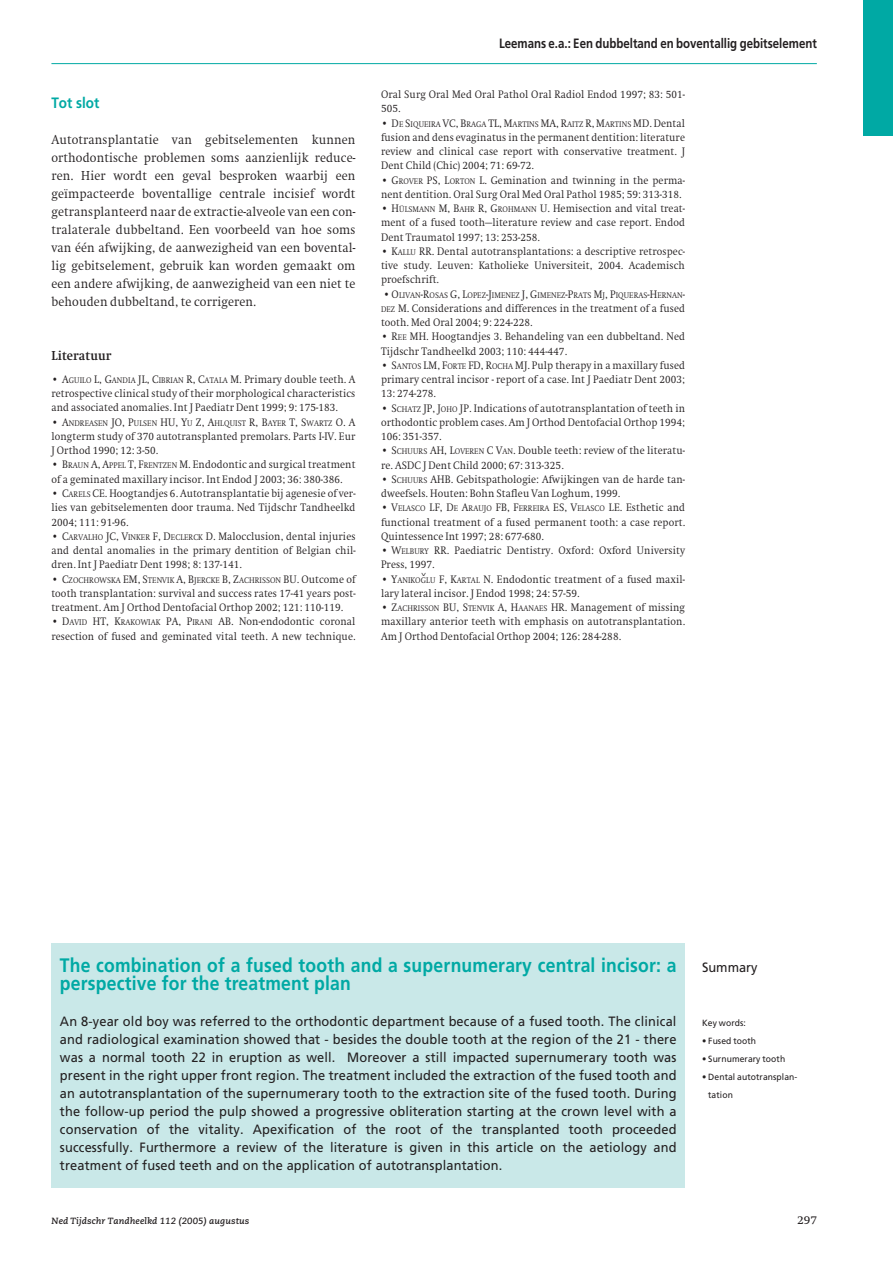
<style>
.page{position:relative;width:893px;height:1263px;background:#fff}
.page>*{position:absolute;margin:0;border:0;box-sizing:border-box;transform-origin:0 0}
.t1{font:700 19.5px/18px "Frutiger";letter-spacing:.01em;color:#00a9a4;scale:.9 1}
.t2{font:700 15px "Frutiger";color:#00a9a4;scale:.9 1}
.t3{font:13.5px/18px "Frutiger";letter-spacing:.01em;color:#231f20;text-align:justify;scale:.95 1}
.t4{font:300 13.5px/18px "Swift";letter-spacing:.01em;color:#231f20;text-align:justify;scale:.92 1}
.t5{font:700 13.5px "Frutiger";color:#231f20;scale:.85 1}
.t6{font:700 13.5px "Swift";letter-spacing:.01em;color:#231f20;scale:.92 1}
.t7{font:12px "Swift";color:#231f20}
.t8{font:300 11.25px/14.2px "Swift";letter-spacing:.01em;color:#231f20;scale:.92 1}
.t9{font:300 10.5px "Swift";color:#231f20;scale:.92 1}
.t10{font:9px/18px "Frutiger";letter-spacing:.01em;color:#231f20;scale:.95 1}
.t11{font:italic 700 9px "Caecilia";letter-spacing:.01em;color:#231f20}
.t12{font:300 8.4px "Swift";letter-spacing:.015em;color:#231f20;scale:.92 1}
.s1{font-size:8.4px}
.s2{font-size:11.25px}
</style>
<div class="page">
<div style="left:864px;top:0;width:29px;height:136px;background:#00a9a4"></div>
<hr style="left:51px;top:63px;width:766px;height:1px;background:#00a9a4">
<div style="left:51px;top:944px;width:634px;height:244px;background:#c9e8e8"></div>
<h2 class="t2" style="left:51px;top:97px;width:55px">Tot slot</h2>
<p class="t4" style="left:51px;top:131px;width:332px">Autotransplantatie van gebitselementen kunnen orthodontische problemen soms aanzienlijk reduce&shy;ren. Hier wordt een geval besproken waarbij een geïmpacteerde boventallige centrale incisief wordt getransplanteerd naar de extractie-alveole van een con&shy;tralaterale dubbeltand. Een voorbeeld van hoe soms van één afwijking, de aanwezigheid van een bovental&shy;lig gebitselement, gebruik kan worden gemaakt om een andere afwijking, de aanwezigheid van een niet te behouden dubbeltand, te corrigeren.</p>
<p class="t6" style="left:51px;top:350px;width:66px">Literatuur</p>
<p class="t8" style="left:51px;top:373px;width:332px;text-align:justify">• A<span class="s1">GUILO</span> L, G<span class="s1">ANDIA</span> JL, C<span class="s1">IBRIAN</span> R, C<span class="s1">ATALA</span> M. Primary double teeth. A retrospective clinical study of their morphological characteristics and associated anomalies. Int J Paediatr Dent 1999; 9: 175-183.</p>
<p class="t12" style="left:51px;top:420px;width:332px"><span class="s2">• A</span>NDREASEN <span class="s2">JO, P</span>ULSEN <span class="s2">HU, Y</span>U <span class="s2">Z, A</span>HLQUIST <span class="s2">R, B</span>AYER <span class="s2">T, S</span>WARTZ <span class="s2">O. A</span></p>
<p class="t8" style="left:51px;top:430px;width:332px">longterm study of 370 autotransplanted premolars. Parts I-IV. Eur<br>J Orthod 1990; 12: 3-50.</p>
<p class="t8" style="left:51px;top:458px;width:332px">• B<span class="s1">RAUN</span> A, A<span class="s1">PPEL</span> T, F<span class="s1">RENTZEN</span> M. Endodontic and surgical treatment of a geminated maxillary incisor. Int Endod J 2003; 36: 380-386.</p>
<p class="t8" style="left:51px;top:487px;width:332px;text-align:justify">• C<span class="s1">ARELS</span> CE. Hoogtandjes 6. Autotransplantatie bij agenesie of ver&shy;lies van gebitselementen door trauma. Ned Tijdschr Tandheelkd 2004; 111: 91-96.</p>
<p class="t8" style="left:51px;top:530px;width:332px;text-align:justify">• C<span class="s1">ARVALHO</span> JC, V<span class="s1">INKER</span> F, D<span class="s1">ECLERCK</span> D. Malocclusion, dental injuries and dental anomalies in the primary dentition of Belgian chil&shy;dren. Int J Paediatr Dent 1998; 8: 137-141.</p>
<p class="t12" style="left:51px;top:576px;width:332px"><span class="s2">• C</span>ZOCHROWSKA <span class="s2">EM, S</span>TENVIK <span class="s2">A, B</span>JERCKE <span class="s2">B, Z</span>ACHRISSON <span class="s2">BU. Outcome of</span></p>
<p class="t8" style="left:51px;top:587px;width:332px">tooth transplantation: survival and success rates 17-41 years post&shy;treatment. Am J Orthod Dentofacial Orthop 2002; 121: 110-119.</p>
<p class="t8" style="left:51px;top:615px;width:332px">• D<span class="s1">AVID</span> HT, K<span class="s1">RAKOWIAK</span> PA, P<span class="s1">IRANI</span> AB. Non-endodontic coronal resection of fused and geminated vital teeth. A new technique.</p>
<p class="t5" style="left:499px;top:38px;width:375px">Leemans e.a.: Een dubbeltand en boventallig gebitselement</p>
<p class="t8" style="left:381px;top:88px;width:332px">Oral Surg Oral Med Oral Pathol Oral Radiol Endod 1997; 83: 501-<br>505.</p>
<p class="t12" style="left:381px;top:120px;width:332px"><span class="s2">• D</span>E <span class="s2">S</span>IQUEIRA <span class="s2">VC, B</span>RAGA <span class="s2">TL, M</span>ARTINS <span class="s2">MA, R</span>AITZ <span class="s2">R, M</span>ARTINS <span class="s2">MD. Dental</span></p>
<p class="t8" style="left:381px;top:131px;width:332px;text-align:justify">fusion and dens evaginatus in the permanent dentition: literature review and clinical case report with conservative treatment. J Dent Child (Chic) 2004; 71: 69-72.</p>
<p class="t8" style="left:381px;top:173px;width:332px">• G<span class="s1">ROVER</span> PS, L<span class="s1">ORTON</span> L. Gemination and twinning in the perma&shy;nent dentition. Oral Surg Oral Med Oral Pathol 1985; 59: 313-318.</p>
<p class="t8" style="left:381px;top:202px;width:332px;text-align:justify">• H<span class="s1">ÜLSMANN</span> M, B<span class="s1">AHR</span> R, G<span class="s1">ROHMANN</span> U. Hemisection and vital treat&shy;ment of a fused tooth—literature review and case report. Endod Dent Traumatol 1997; 13: 253-258.</p>
<p class="t8" style="left:381px;top:245px;width:332px;text-align:justify">• K<span class="s1">ALLU</span> RR. Dental autotransplantations: a descriptive retrospec&shy;tive study. Leuven: Katholieke Universiteit, 2004. Academisch proefschrift.</p>
<p class="t12" style="left:383px;top:291px;width:330px"><span class="s2">•O</span>LIVAN<span class="s2">-R</span>OSAS <span class="s2">G, L</span>OPEZ<span class="s2">-J</span>IMENEZ <span class="s2">J, G</span>IMENEZ<span class="s2">-P</span>RATS <span class="s2">M</span>J<span class="s2">, P</span>IQUERAS<span class="s2">-H</span>ERNAN<span class="s2">-</span></p>
<p class="t8" style="left:381px;top:302px;width:332px"><span class="s1">DEZ</span> M. Considerations and differences in the treatment of a fused tooth. Med Oral 2004; 9: 224-228.</p>
<p class="t8" style="left:381px;top:330px;width:332px">• R<span class="s1">EE</span> MH. Hoogtandjes 3. Behandeling van een dubbeltand. Ned<br>Tijdschr Tandheelkd 2003; 110: 444-447.</p>
<p class="t8" style="left:381px;top:359px;width:332px;text-align:justify">• S<span class="s1">ANTOS</span> LM, F<span class="s1">ORTE</span> FD, R<span class="s1">OCHA</span> MJ. Pulp therapy in a maxillary fused primary central incisor - report of a case. Int J Paediatr Dent 2003; 13: 274-278.</p>
<p class="t8" style="left:381px;top:401px;width:332px;text-align:justify">• S<span class="s1">CHATZ</span> JP, J<span class="s1">OHO</span> JP. Indications of autotransplantation of teeth in orthodontic problem cases. Am J Orthod Dentofacial Orthop 1994; 106: 351-357.</p>
<p class="t8" style="left:381px;top:444px;width:332px">• S<span class="s1">CHUURS</span> AH, L<span class="s1">OVEREN</span> C V<span class="s1">AN</span>. Double teeth: review of the literatu&shy;re. ASDC J Dent Child 2000; 67: 313-325.</p>
<p class="t8" style="left:381px;top:473px;width:332px">• S<span class="s1">CHUURS</span> AHB. Gebitspathologie: Afwijkingen van de harde tan&shy;dweefsels. Houten: Bohn Stafleu Van Loghum, 1999.</p>
<p class="t8" style="left:381px;top:501px;width:332px;text-align:justify">• V<span class="s1">ELASCO</span> LF, D<span class="s1">E</span> A<span class="s1">RAUJO</span> FB, F<span class="s1">ERREIRA</span> ES, V<span class="s1">ELASCO</span> LE. Esthetic and functional treatment of a fused permanent tooth: a case report.<br>Quintessence Int 1997; 28: 677-680.</p>
<p class="t8" style="left:381px;top:544px;width:332px">• W<span class="s1">ELBURY</span> RR. Paediatric Dentistry. Oxford: Oxford University<br>Press, 1997.</p>
<p class="t8" style="left:381px;top:572px;width:332px">• Y<span class="s1">ANIKOGLU</span> F, K<span class="s1">ARTAL</span> N. Endodontic treatment of a fused maxil&shy;lary lateral incisor. J Endod 1998; 24: 57-59.</p>
<p class="t8" style="left:381px;top:601px;width:332px;text-align:justify">• Z<span class="s1">ACHRISSON</span> BU, S<span class="s1">TENVIK</span> A, H<span class="s1">AANAES</span> HR. Management of missing maxillary anterior teeth with emphasis on autotransplantation.<br>Am J Orthod Dentofacial Orthop 2004; 126: 284-288.</p>
<p class="t9" style="left:426px;top:577px;width:7px;rotate:-180deg">^</p>
<h1 class="t1" style="left:60px;top:958px;width:687px">The combination of a fused tooth and a supernumerary central incisor: a perspective for the treatment plan</h1>
<p class="t3" style="left:60px;top:1013px;width:651px">An 8-year old boy was referred to the orthodontic department because of a fused tooth. The clinical and radiological examination showed that - besides the double tooth at the region of the 21 - there was a normal tooth 22 in eruption as well. Moreover a still impacted supernumerary tooth was present in the right upper front region. The treatment included the extraction of the fused tooth and an autotransplantation of the supernumerary tooth to the extraction site of the fused tooth. During the follow-up period the pulp showed a progressive obliteration starting at the crown level with a conservation of the vitality. Apexification of the root of the transplanted tooth proceeded successfully. Furthermore a review of the literature is given in this article on the aetiology and treatment of fused teeth and on the application of autotransplantation.</p>
<p class="t3" style="left:702px;top:959px;width:60px">Summary</p>
<p class="t10" style="left:702px;top:1014px;width:48px">Key words:</p>
<p class="t10" style="left:702px;top:1032px;width:58px">• Fused tooth</p>
<p class="t10" style="left:702px;top:1050px;width:89px">• Surnumerary tooth</p>
<p class="t10" style="left:708px;top:1068px;width:95px;text-indent:-6px">• Dental autotransplan&shy;tation</p>
<p class="t11" style="left:51px;top:1217px;width:199px">Ned Tijdschr Tandheelkd 112 (2005) augustus</p>
<p class="t7" style="left:797px;top:1215px;width:21px">297</p>
</div>
